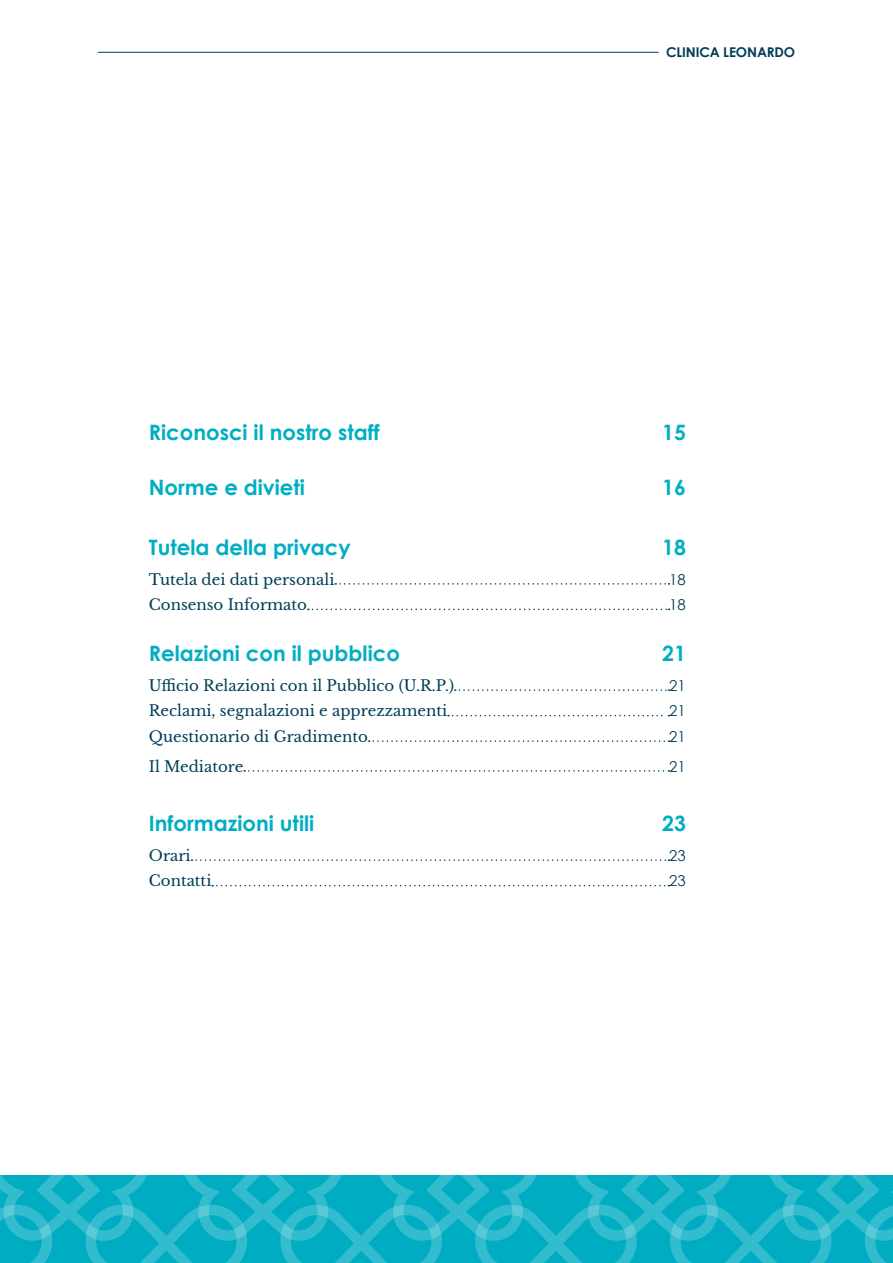
<style>
.page{position:relative;width:893px;height:1263px;background:#fff}
.page>*{position:absolute;margin:0;border:0;box-sizing:border-box;transform-origin:0 0}
.t1{font:700 21.15px "Century Gothic";color:#00aec3}
.t2{font:15px "Libre Baskerville";color:#003d58}
.t3{font:15px "Century Gothic";color:#003d58}
.t4{font:700 13.5px "Century Gothic";letter-spacing:-.01em;color:#003d58}
</style>
<div class="page">
<hr style="left:98px;top:52px;width:561px;height:1px;background:#003d58">
<svg style="left:0;top:1176px;width:893px;height:87px;background:#14b2c6"></svg>
<svg style="left:335px;top:583px;width:334px;height:2px"></svg>
<svg style="left:308px;top:609px;width:361px;height:1px"></svg>
<svg style="left:455px;top:689px;width:214px;height:2px"></svg>
<svg style="left:448px;top:715px;width:221px;height:1px"></svg>
<svg style="left:369px;top:740px;width:300px;height:2px"></svg>
<svg style="left:244px;top:770px;width:425px;height:2px"></svg>
<svg style="left:192px;top:859px;width:477px;height:2px"></svg>
<svg style="left:212px;top:885px;width:457px;height:1px"></svg>
<p class="t4" style="left:666px;top:44px;width:131px">CLINICA LEONARDO</p>
<h1 class="t1" style="left:149px;top:419px;width:232px">Riconosci il nostro staff</h1>
<h1 class="t1" style="left:662px;top:419px;width:25px">15</h1>
<h1 class="t1" style="left:149px;top:474px;width:158px">Norme e divieti</h1>
<h1 class="t1" style="left:662px;top:474px;width:25px">16</h1>
<h1 class="t1" style="left:149px;top:534px;width:203px">Tutela della privacy</h1>
<h1 class="t1" style="left:662px;top:534px;width:25px">18</h1>
<p class="t2" style="left:149px;top:570px;width:187px">Tutela dei dati personali</p>
<p class="t3" style="left:669px;top:570px;width:18px">18</p>
<p class="t2" style="left:149px;top:595px;width:160px">Consenso Informato</p>
<p class="t3" style="left:669px;top:595px;width:18px">18</p>
<h1 class="t1" style="left:149px;top:640px;width:253px">Relazioni con il pubblico</h1>
<h1 class="t1" style="left:662px;top:640px;width:25px">21</h1>
<p class="t2" style="left:149px;top:676px;width:307px">Ufficio Relazioni con il Pubblico (U.R.P.)</p>
<p class="t3" style="left:669px;top:676px;width:18px">21</p>
<p class="t2" style="left:149px;top:702px;width:300px">Reclami, segnalazioni e apprezzamenti</p>
<p class="t3" style="left:669px;top:702px;width:18px">21</p>
<p class="t2" style="left:149px;top:727px;width:221px">Questionario di Gradimento</p>
<p class="t3" style="left:669px;top:727px;width:18px">21</p>
<p class="t2" style="left:149px;top:757px;width:96px">Il Mediatore</p>
<p class="t3" style="left:669px;top:757px;width:18px">21</p>
<h1 class="t1" style="left:149px;top:810px;width:167px">Informazioni utili</h1>
<h1 class="t1" style="left:662px;top:810px;width:25px">23</h1>
<p class="t2" style="left:149px;top:846px;width:43px">Orari</p>
<p class="t3" style="left:669px;top:846px;width:18px">23</p>
<p class="t2" style="left:149px;top:872px;width:64px">Contatti</p>
<p class="t3" style="left:669px;top:872px;width:18px">23</p>
</div>
